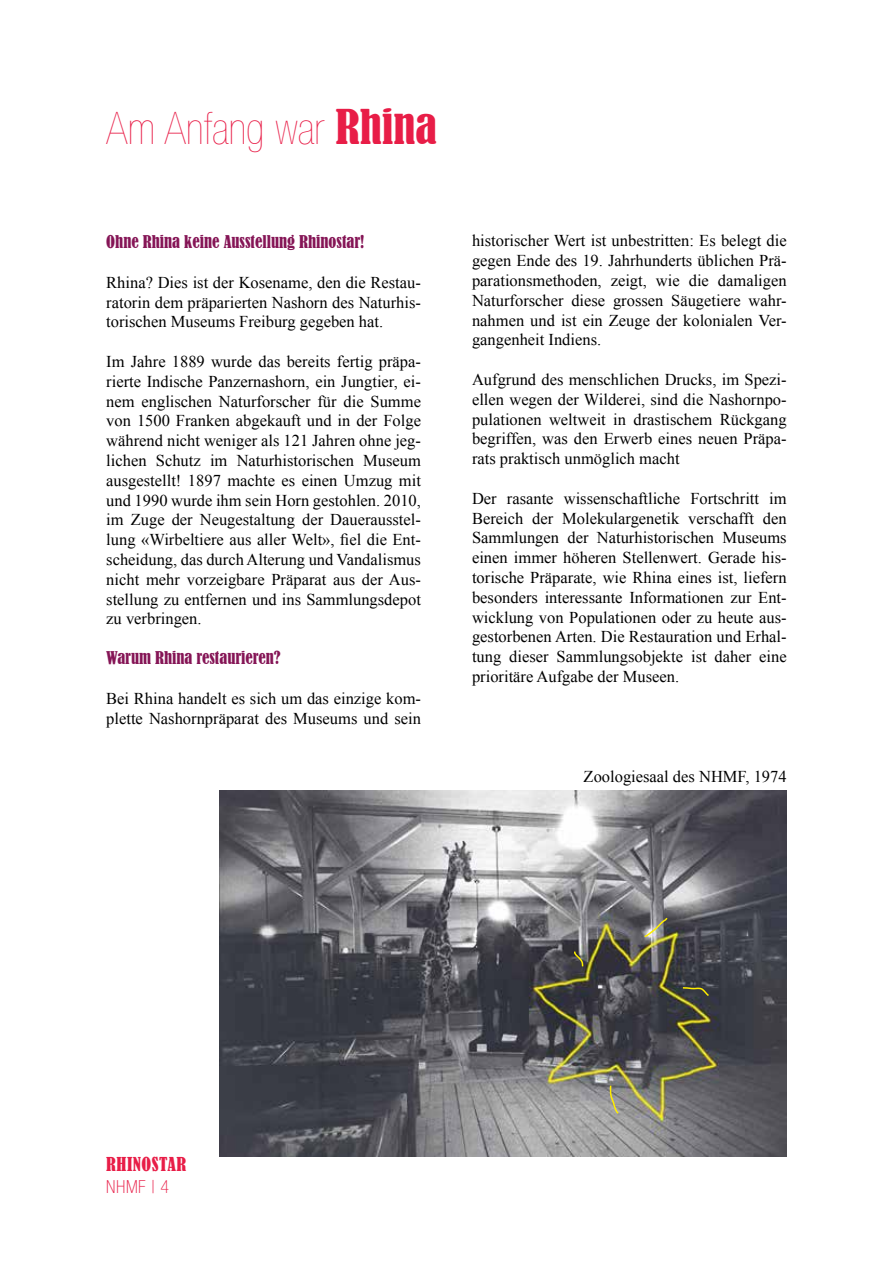
<style>
.page{position:relative;width:893px;height:1263px;background:#fff}
.page>*{position:absolute;margin:0;border:0;box-sizing:border-box;transform-origin:0 0}
.t1{font:900 condensed 45px "Helvetica Neue";color:#e81d47}
.t2{font:condensed 18px "Bernard";letter-spacing:.03em;color:#e81d47}
.t3{font:100 condensed 18px "Helvetica Neue";color:#e81d47}
.t4{font:16.5px/19.8px "Times New Roman";color:#000;text-align:justify}
.t5{font:condensed 16.5px "Bernard";color:#851556}
.s1{font-family:"Bernard";font-weight:400}
</style>
<div class="page">
<img style="left:220px;top:791px;width:567px;height:366px">
<svg style="left:681px;top:986px;width:29px;height:11px"></svg>
<svg style="left:572px;top:950px;width:12px;height:18px"></svg>
<svg style="left:643px;top:916px;width:26px;height:22px"></svg>
<svg style="left:609px;top:1084px;width:11px;height:31px"></svg>
<h1 class="t1" style="left:106px;top:104px;width:332px">Am Anfang war <span class="s1">Rhina</span></h1>
<p class="t5" style="left:106px;top:232px;width:260px">Ohne Rhina keine Ausstellung Rhinostar!</p>
<p class="t4" style="left:106px;top:272px;width:316px">Rhina? Dies ist der Kosename, den die Restau&shy;ratorin dem präparierten Nashorn des Naturhis&shy;torischen Museums Freiburg gegeben hat.</p>
<p class="t4" style="left:106px;top:351px;width:316px">Im Jahre 1889 wurde das bereits fertig präpa&shy;rierte Indische Panzernashorn, ein Jungtier, ei&shy;nem englischen Naturforscher für die Summe von 1500 Franken abgekauft und in der Folge während nicht weniger als 121 Jahren ohne jeg&shy;lichen Schutz im Naturhistorischen Museum ausgestellt! 1897 machte es einen Umzug mit und 1990 wurde ihm sein Horn gestohlen. 2010, im Zuge der Neugestaltung der Dauerausstel&shy;lung «Wirbeltiere aus aller Welt», fiel die Ent&shy;scheidung, das durch Alterung und Vandalismus nicht mehr vorzeigbare Präparat aus der Aus&shy;stellung zu entfernen und ins Sammlungsdepot zu verbringen.</p>
<p class="t5" style="left:106px;top:648px;width:176px">Warum Rhina restaurieren?</p>
<p class="t4" style="left:106px;top:688px;width:316px">Bei Rhina handelt es sich um das einzige kom&shy;plette Nashornpräparat des Museums und sein</p>
<p class="t4" style="left:472px;top:231px;width:316px">historischer Wert ist unbestritten: Es belegt die gegen Ende des 19. Jahrhunderts üblichen Prä&shy;parationsmethoden, zeigt, wie die damaligen Naturforscher diese grossen Säugetiere wahr&shy;nahmen und ist ein Zeuge der kolonialen Ver&shy;gangenheit Indiens.</p>
<p class="t4" style="left:472px;top:369px;width:316px">Aufgrund des menschlichen Drucks, im Spezi&shy;ellen wegen der Wilderei, sind die Nashornpo&shy;pulationen weltweit in drastischem Rückgang begriffen, was den Erwerb eines neuen Präpa&shy;rats praktisch unmöglich macht</p>
<p class="t4" style="left:472px;top:488px;width:316px">Der rasante wissenschaftliche Fortschritt im Bereich der Molekulargenetik verschafft den Sammlungen der Naturhistorischen Museums einen immer höheren Stellenwert. Gerade his&shy;torische Präparate, wie Rhina eines ist, liefern besonders interessante Informationen zur Ent&shy;wicklung von Populationen oder zu heute aus&shy;gestorbenen Arten. Die Restauration und Erhal&shy;tung dieser Sammlungsobjekte ist daher eine prioritäre Aufgabe der Museen.</p>
<p class="t4" style="left:584px;top:766px;width:205px">Zoologiesaal des NHMF, 1974</p>
<p class="t2" style="left:106px;top:1154px;width:82px">RHINOSTAR</p>
<p class="t3" style="left:106px;top:1176px;width:64px">NHMF | 4</p>
</div>
